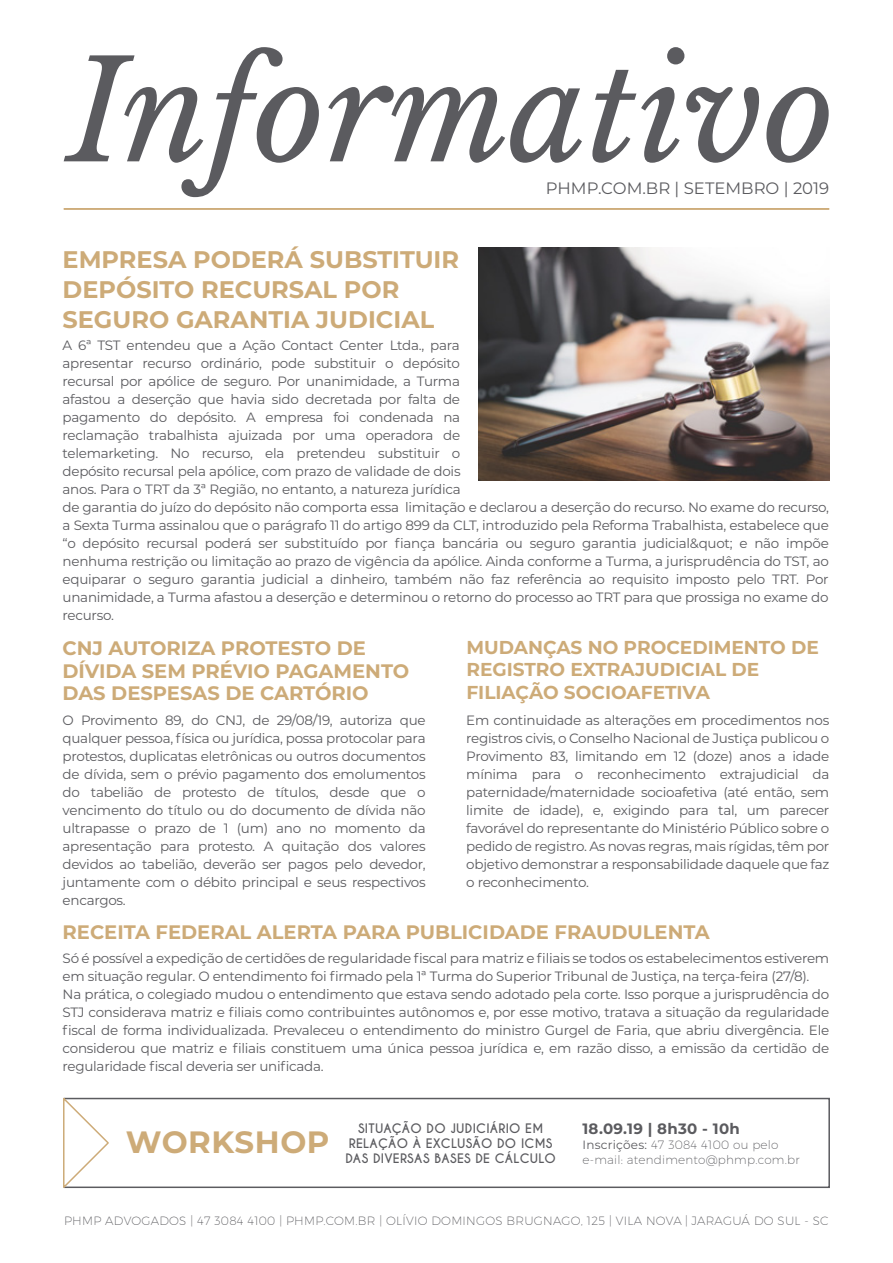
<style>
.page{position:relative;width:893px;height:1263px;background:#fff}
.page>*{position:absolute;margin:0;border:0;box-sizing:border-box;transform-origin:0 0}
.t1{font:italic 137.55px "Libre Baskerville";color:#5b5b5f}
.t2{font:700 30.75px "Montserrat";letter-spacing:.02em;color:#cdab78}
.t3{font:700 24px/30px "Montserrat";color:#cdab78}
.t4{font:700 19.5px/22.6px "Montserrat";color:#cdab78}
.t5{font:700 18.75px/22.2px "Montserrat";color:#cdab78}
.t6{font:16.5px "Montserrat";color:#5b5b5f}
.t7{font:700 15px "Montserrat";letter-spacing:.02em;color:#5b5b5f}
.t8{font:13.5px/18px "Montserrat";letter-spacing:-.02em;color:#5b5b5f}
.t9{font:700 12.3px/14.7px "Caviar Dreams";letter-spacing:.02em;color:#5b5b5f;text-align:center}
.t10{font:200 12px/15px "Montserrat";letter-spacing:.02em;color:#5b5b5f}
.s1{font-weight:400}
</style>
<div class="page">
<div style="left:63px;top:1098px;width:767px;height:90px;border:2px solid #5b5b5f"></div>
<svg style="left:63px;top:1097px;width:47px;height:91px"></svg>
<hr style="left:64px;top:208px;width:765px;height:2px;background:#cdab78">
<img style="left:479px;top:247px;width:350px;height:234px">
<h1 class="t1" style="left:68px;top:28px;width:769px">Informativo</h1>
<p class="t6" style="left:546px;top:176px;width:285px">PHMP.COM.BR | SETEMBRO | 2019</p>
<h3 class="t3" style="left:63px;top:243px;width:398px">EMPRESA PODERÁ SUBSTITUIR<br>DEPÓSITO RECURSAL POR<br>SEGURO GARANTIA JUDICIAL</h3>
<p class="t8" style="left:63px;top:335px;width:768px">A 6ª TST entendeu que a Ação Contact Center Ltda., para<br>apresentar recurso ordinário, pode substituir o depósito<br>recursal por apólice de seguro. Por unanimidade, a Turma<br>afastou a deserção que havia sido decretada por falta de<br>pagamento do depósito. A empresa foi condenada na<br>reclamação trabalhista ajuizada por uma operadora de<br>telemarketing. No recurso, ela pretendeu substituir o<br>depósito recursal pela apólice, com prazo de validade de dois<br>anos. Para o TRT da 3ª Região, no entanto, a natureza jurídica<br>de garantia do juízo do depósito não comporta essa limitação e declarou a deserção do recurso. No exame do recurso, a Sexta Turma assinalou que o parágrafo 11 do artigo 899 da CLT, introduzido pela Reforma Trabalhista, estabelece que “o depósito recursal poderá ser substituído por fiança bancária ou seguro garantia judicial&amp;quot; e não impõe nenhuma restrição ou limitação ao prazo de vigência da apólice. Ainda conforme a Turma, a jurisprudência do TST, ao equiparar o seguro garantia judicial a dinheiro, também não faz referência ao requisito imposto pelo TRT. Por unanimidade, a Turma afastou a deserção e determinou o retorno do processo ao TRT para que prossiga no exame do recurso.</p>
<h3 class="t5" style="left:466px;top:636px;width:354px">MUDANÇAS NO PROCEDIMENTO DE<br>REGISTRO EXTRAJUDICIAL DE<br>FILIAÇÃO SOCIOAFETIVA</h3>
<p class="t8" style="left:466px;top:711px;width:365px;text-align:justify">Em continuidade as alterações em procedimentos nos registros civis, o Conselho Nacional de Justiça publicou o Provimento 83, limitando em 12 (doze) anos a idade mínima para o reconhecimento extrajudicial da paternidade/maternidade socioafetiva (até então, sem limite de idade), e, exigindo para tal, um parecer favorável do representante do Ministério Público sobre o pedido de registro. As novas regras, mais rígidas, têm por objetivo demonstrar a responsabilidade daquele que faz o reconhecimento.</p>
<h3 class="t4" style="left:62px;top:636px;width:348px">CNJ AUTORIZA PROTESTO DE<br>DÍVIDA SEM PRÉVIO PAGAMENTO<br>DAS DESPESAS DE CARTÓRIO</h3>
<p class="t8" style="left:63px;top:710px;width:365px;text-align:justify">O Provimento 89, do CNJ, de 29/08/19, autoriza que qualquer pessoa, física ou jurídica, possa protocolar para protestos, duplicatas eletrônicas ou outros documentos de dívida, sem o prévio pagamento dos emolumentos do tabelião de protesto de títulos, desde que o vencimento do título ou do documento de dívida não ultrapasse o prazo de 1 (um) ano no momento da apresentação para protesto. A quitação dos valores devidos ao tabelião, deverão ser pagos pelo devedor, juntamente com o débito principal e seus respectivos encargos.</p>
<h3 class="t4" style="left:63px;top:920px;width:649px">RECEITA FEDERAL ALERTA PARA PUBLICIDADE FRAUDULENTA</h3>
<p class="t8" style="left:63px;top:948px;width:768px">Só é possível a expedição de certidões de regularidade fiscal para matriz e filiais se todos os estabelecimentos estiverem em situação regular. O entendimento foi firmado pela 1ª Turma do Superior Tribunal de Justiça, na terça-feira (27/8).<br>Na prática, o colegiado mudou o entendimento que estava sendo adotado pela corte. Isso porque a jurisprudência do STJ considerava matriz e filiais como contribuintes autônomos e, por esse motivo, tratava a situação da regularidade fiscal de forma individualizada. Prevaleceu o entendimento do ministro Gurgel de Faria, que abriu divergência. Ele considerou que matriz e filiais constituem uma única pessoa jurídica e, em razão disso, a emissão da certidão de regularidade fiscal deveria ser unificada.</p>
<h2 class="t2" style="left:126px;top:1120px;width:205px">WORKSHOP</h2>
<p class="t9" style="left:345px;top:1122px;width:212px">SITUAÇÃO DO JUDICIÁRIO EM<br>RELAÇÃO À EXCLUSÃO DO ICMS<br>DAS DIVERSAS BASES DE CÁLCULO</p>
<p class="t7" style="left:582px;top:1117px;width:159px">18.09.19 | 8h30 - 10h</p>
<p class="t10" style="left:582px;top:1137px;width:219px"><span class="s1">Inscrições:</span> 47 3084 4100 ou pelo e-mail: atendimento@phmp.com.br</p>
<p class="t10" style="left:64px;top:1213px;width:766px">PHMP ADVOGADOS | 47 3084 4100 | PHMP.COM.BR | OLÍVIO DOMINGOS BRUGNAGO, 125 | VILA NOVA | JARAGUÁ DO SUL - SC</p>
</div>
